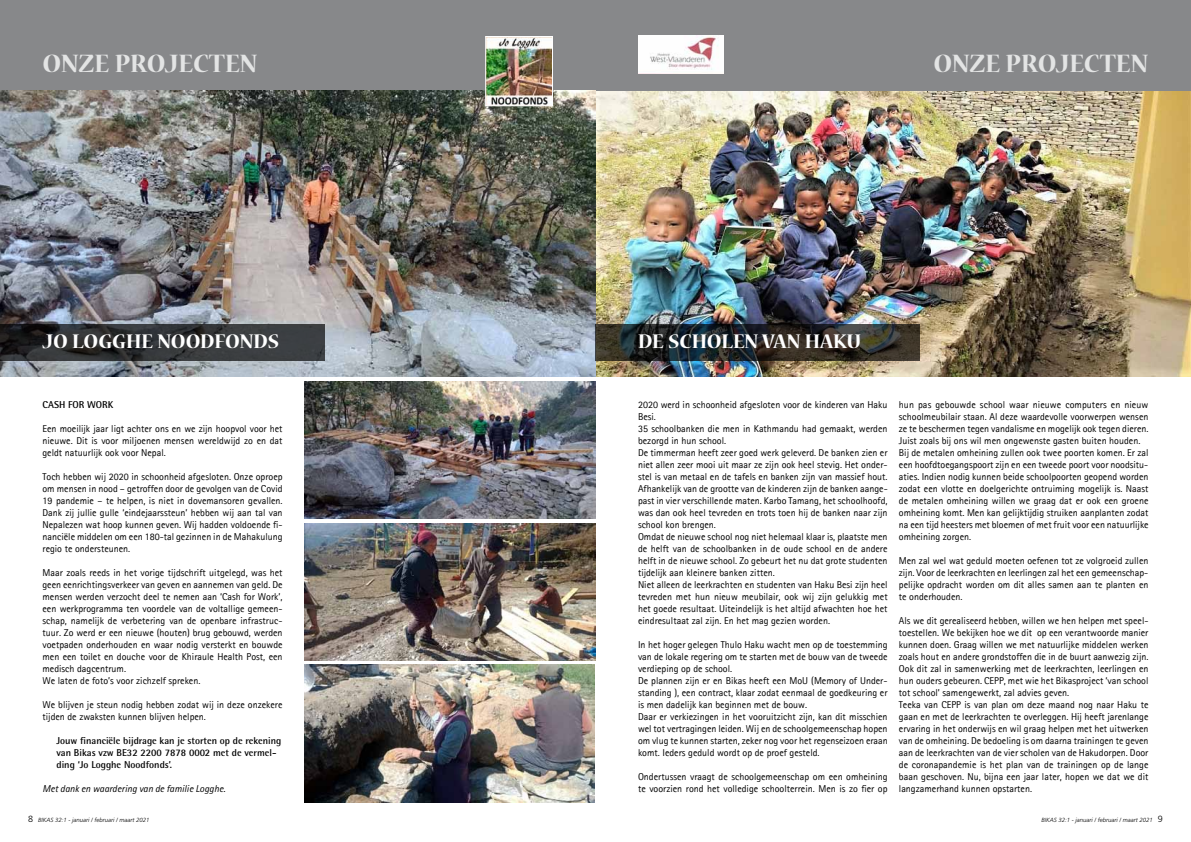
<style>
.page{position:relative;width:1191px;height:842px;background:#fff}
.page>*{position:absolute;margin:0;border:0;box-sizing:border-box;transform-origin:0 0}
.t1{font:700 28px "Nueva Std";color:#e3e4e4}
.t2{font:700 22px "Nueva Std";color:#fff}
.t3{font:10px/12px "Rotis Sans Serif";color:#000}
.t4{font:700 10px/12px "Rotis Semi Sans Std";color:#000}
.t5{font:italic 10px "Agfa Rotis Sans Serif";color:#000}
.t6{font:italic 300 6px "Frutiger LT Std";color:#000}
.s1{font-style:normal;font-size:9px}
</style>
<div class="page">
<img style="left:596px;top:91px;width:595px;height:286px">
<div style="left:0;top:0;width:595px;height:91px;background:#87888a"></div>
<div style="left:595px;top:0;width:596px;height:91px;background:#87888a"></div>
<img style="left:305px;top:381px;width:290px;height:138px">
<img style="left:304px;top:665px;width:291px;height:137px">
<img style="left:305px;top:523px;width:290px;height:138px">
<img style="left:0;top:91px;width:595px;height:286px">
<img style="left:487px;top:38px;width:64px;height:66px">
<div style="left:485px;top:36px;width:68px;height:70px;border:1px solid #fff"></div>
<svg style="left:0;top:324px;width:324px;height:36px;background:#303234"></svg>
<svg style="left:595px;top:324px;width:324px;height:36px;background:#2a2b28"></svg>
<img style="left:638px;top:35px;width:85px;height:39px">
<h1 class="t1" style="left:43px;top:51px;width:200px">ONZE PROJECTEN</h1>
<h1 class="t1" style="left:933px;top:51px;width:200px">ONZE PROJECTEN</h1>
<h2 class="t2" style="left:42px;top:331px;width:71px">JO LOGGHE</h2>
<h2 class="t2" style="left:157px;top:331px;width:123px">NOODFONDS</h2>
<h2 class="t2" style="left:638px;top:331px;width:97px">DE SCHOLEN</h2>
<h2 class="t2" style="left:762px;top:331px;width:100px">VAN HAKU</h2>
<p class="t4" style="left:42px;top:398px;width:72px">CASH FOR WORK</p>
<p class="t3" style="left:42px;top:423px;width:242px;text-align:justify">Een moeilijk jaar ligt achter ons en we zijn hoopvol voor het nieuwe. Dit is voor miljoenen mensen wereldwijd zo en dat geldt natuurlijk ook voor Nepal.</p>
<p class="t3" style="left:42px;top:471px;width:242px;text-align:justify">Toch hebben wij 2020 in schoonheid afgesloten. Onze oproep om mensen in nood – getroffen door de gevolgen van de Covid 19 pandemie – te helpen, is niet in dovemansoren gevallen.<br>Dank zij jullie gulle ‘eindejaarssteun’ hebben wij aan tal van Nepalezen wat hoop kunnen geven. Wij hadden voldoende fi&shy;nanciële middelen om een 180-tal gezinnen in de Mahakulung regio te ondersteunen.</p>
<p class="t3" style="left:42px;top:567px;width:242px">Maar zoals reeds in het vorige tijdschrift uitgelegd, was het geen eenrichtingsverkeer van geven en aannemen van geld. De mensen werden verzocht deel te nemen aan ‘Cash for Work’, een werkprogramma ten voordele van de voltallige gemeen&shy;schap, namelijk de verbetering van de openbare infrastruc&shy;tuur. Zo werd er een nieuwe (houten) brug gebouwd, werden voetpaden onderhouden en waar nodig versterkt en bouwde men een toilet en douche voor de Khiraule Health Post, een medisch dagcentrum.<br>We laten de foto’s voor zichzelf spreken.</p>
<p class="t3" style="left:42px;top:699px;width:241px">We blijven je steun nodig hebben zodat wij in deze onzekere tijden de zwaksten kunnen blijven helpen.</p>
<p class="t4" style="left:56px;top:734px;width:226px">Jouw financiële bijdrage kan je storten op de rekening van Bikas vzw BE32 2200 7878 0002 met de vermel&shy;ding ‘Jo Logghe Noodfonds’.</p>
<p class="t5" style="left:42px;top:783px;width:184px">Met dank en waardering van de familie Logghe.</p>
<p class="t3" style="left:638px;top:399px;width:251px">2020 werd in schoonheid afgesloten voor de kinderen van Haku Besi.<br>35 schoolbanken die men in Kathmandu had gemaakt, werden bezorgd in hun school.<br>De timmerman heeft zeer goed werk geleverd. De banken zien er niet allen zeer mooi uit maar ze zijn ook heel stevig. Het onder&shy;stel is van metaal en de tafels en banken zijn van massief hout.<br>Afhankelijk van de grootte van de kinderen zijn de banken aange&shy;past in vier verschillende maten. Karbo Tamang, het schoolhoofd, was dan ook heel tevreden en trots toen hij de banken naar zijn school kon brengen.<br>Omdat de nieuwe school nog niet helemaal klaar is, plaatste men de helft van de schoolbanken in de oude school en de andere helft in de nieuwe school. Zo gebeurt het nu dat grote studenten tijdelijk aan kleinere banken zitten.<br>Niet alleen de leerkrachten en studenten van Haku Besi zijn heel tevreden met hun nieuw meubilair, ook wij zijn gelukkig met het goede resultaat. Uiteindelijk is het altijd afwachten hoe het eindresultaat zal zijn. En het mag gezien worden.</p>
<p class="t3" style="left:638px;top:639px;width:251px">In het hoger gelegen Thulo Haku wacht men op de toestemming van de lokale regering om te starten met de bouw van de tweede verdieping op de school.<br>De plannen zijn er en Bikas heeft een MoU (Memory of Under&shy;standing ), een contract, klaar zodat eenmaal de goedkeuring er is men dadelijk kan beginnen met de bouw.<br>Daar er verkiezingen in het vooruitzicht zijn, kan dit misschien wel tot vertragingen leiden. Wij en de schoolgemeenschap hopen om vlug te kunnen starten, zeker nog voor het regenseizoen eraan komt. Ieders geduld wordt op de proef gesteld.</p>
<p class="t3" style="left:638px;top:771px;width:251px">Ondertussen vraagt de schoolgemeenschap om een omheining te voorzien rond het volledige schoolterrein. Men is zo fier op</p>
<p class="t3" style="left:899px;top:399px;width:251px">hun pas gebouwde school waar nieuwe computers en nieuw schoolmeubilair staan. Al deze waardevolle voorwerpen wensen ze te beschermen tegen vandalisme en mogelijk ook tegen dieren.<br>Juist zoals bij ons wil men ongewenste gasten buiten houden.<br>Bij de metalen omheining zullen ook twee poorten komen. Er zal een hoofdtoegangspoort zijn en een tweede poort voor noodsitu&shy;aties. Indien nodig kunnen beide schoolpoorten geopend worden zodat een vlotte en doelgerichte ontruiming mogelijk is. Naast de metalen omheining willen we graag dat er ook een groene omheining komt. Men kan gelijktijdig struiken aanplanten zodat na een tijd heesters met bloemen of met fruit voor een natuurlijke omheining zorgen.</p>
<p class="t3" style="left:899px;top:555px;width:251px;text-align:justify">Men zal wel wat geduld moeten oefenen tot ze volgroeid zullen zijn. Voor de leerkrachten en leerlingen zal het een gemeenschap&shy;pelijke opdracht worden om dit alles samen aan te planten en te onderhouden.</p>
<p class="t3" style="left:899px;top:615px;width:251px">Als we dit gerealiseerd hebben, willen we hen helpen met speel&shy;toestellen. We bekijken hoe we dit op een verantwoorde manier kunnen doen. Graag willen we met natuurlijke middelen werken zoals hout en andere grondstoffen die in de buurt aanwezig zijn.<br>Ook dit zal in samenwerking met de leerkrachten, leerlingen en hun ouders gebeuren. CEPP, met wie het Bikasproject ‘van school tot school’ samengewerkt, zal advies geven.<br>Teeka van CEPP is van plan om deze maand nog naar Haku te gaan en met de leerkrachten te overleggen. Hij heeft jarenlange ervaring in het onderwijs en wil graag helpen met het uitwerken van de omheining. De bedoeling is om daarna trainingen te geven aan de leerkrachten van de vier scholen van de Hakudorpen. Door de coronapandemie is het plan van de trainingen op de lange baan geschoven. Nu, bijna een jaar later, hopen we dat we dit langzamerhand kunnen opstarten.</p>
<p class="t6" style="left:28px;top:817px;width:123px"><span class="s1">8</span> BIKAS 32:1 - januari / februari / maart 2021</p>
<p class="t6" style="left:1041px;top:817px;width:123px">BIKAS 32:1 - januari / februari / maart 2021 <span class="s1">9</span></p>
</div>
